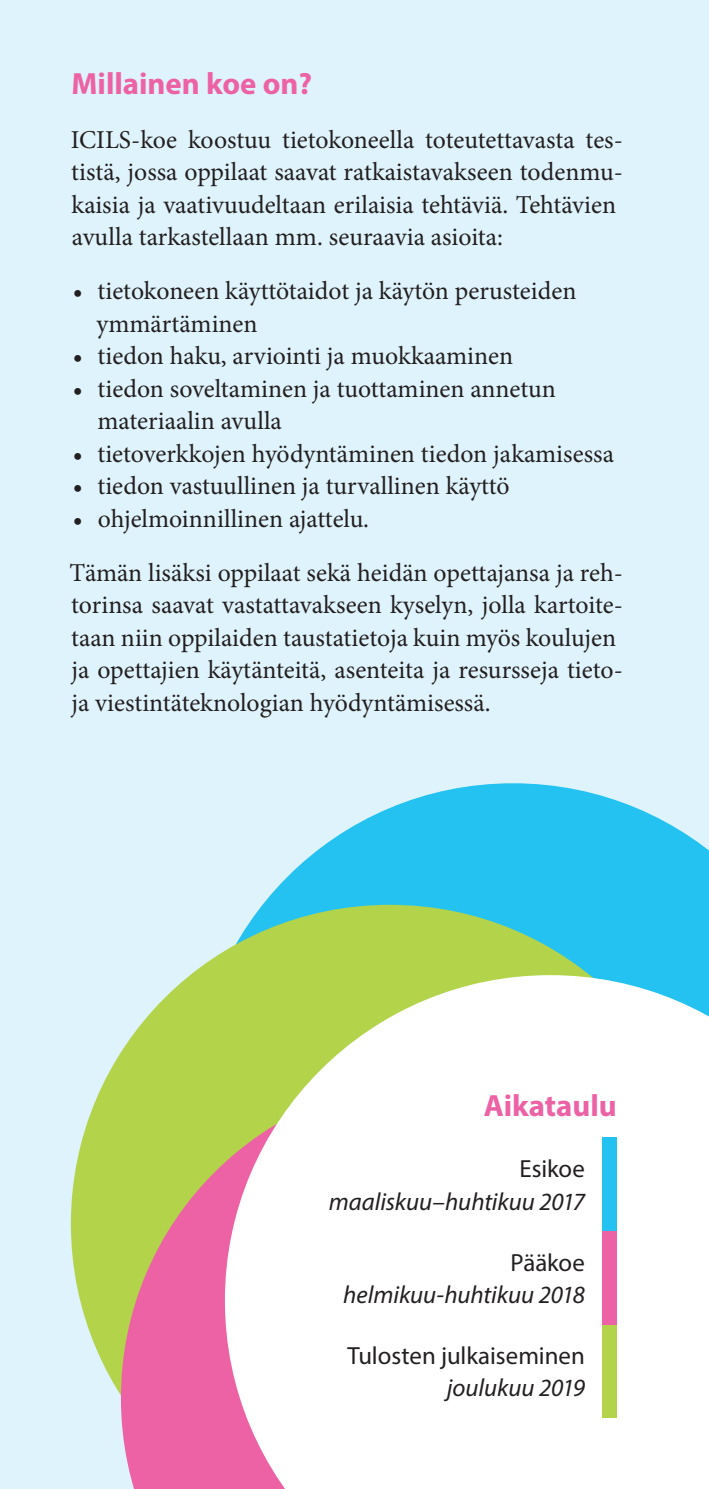
<style>
.page{position:relative;width:709px;height:1489px;background:#fff}
.page>*{position:absolute;margin:0;border:0;box-sizing:border-box;transform-origin:0 0}
.t1{font:700 30.75px "Myriad Pro";color:#ed61a5}
.t2{font:25.75px/32.5px "Minion Pro";color:#231f20}
.t3{font:italic 24.75px "Myriad Pro";letter-spacing:-.005em;color:#231f20}
.t4{font:24.75px "Myriad Pro";color:#231f20}
</style>
<div class="page">
<div style="left:0;top:0;width:709px;height:1488px;background:#def3fb"></div>
<svg style="left:263px;top:783px;width:446px;height:121px;fill:#24c2f1"></svg>
<svg style="left:71px;top:904px;width:638px;height:495px;fill:#b3d34b"></svg>
<svg style="left:121px;top:1078px;width:104px;height:410px;background:#d68e83"></svg>
<svg style="left:225px;top:975px;width:484px;height:513px;background:#f5f6ed"></svg>
<div style="left:602px;top:1324px;width:15px;height:93px;background:#b3d34b"></div>
<div style="left:602px;top:1231px;width:15px;height:93px;background:#ed61a5"></div>
<div style="left:602px;top:1137px;width:15px;height:94px;background:#24c2f1"></div>
<p class="t1" style="left:71px;top:64px;width:242px">Millainen koe on?</p>
<p class="t2" style="left:71px;top:123px;width:553px">ICILS-koe koostuu tietokoneella toteutettavasta tes&shy;tistä, jossa oppilaat saavat ratkaistavakseen todenmu&shy;kaisia ja vaativuudeltaan erilaisia tehtäviä. Tehtävien avulla tarkastellaan mm. seuraavia asioita:</p>
<p class="t2" style="left:97px;top:275px;width:481px;text-indent:-24px">• tietokoneen käyttötaidot ja käytön perusteiden ymmärtäminen</p>
<p class="t2" style="left:73px;top:340px;width:442px">• tiedon haku, arviointi ja muokkaaminen</p>
<p class="t2" style="left:97px;top:372px;width:460px;text-indent:-25px">• tiedon soveltaminen ja tuottaminen annetun materiaalin avulla</p>
<p class="t2" style="left:73px;top:437px;width:542px">• tietoverkkojen hyödyntäminen tiedon jakamisessa</p>
<p class="t2" style="left:73px;top:470px;width:438px">• tiedon vastuullinen ja turvallinen käyttö</p>
<p class="t2" style="left:70px;top:491px;width:555px;line-height:53.8px">• ohjelmoinnillinen ajattelu.<br>Tämän lisäksi oppilaat sekä heidän opettajansa ja reh-</p>
<p class="t2" style="left:71px;top:588px;width:553px">torinsa saavat vastattavakseen kyselyn, jolla kartoite&shy;taan niin oppilaiden taustatietoja kuin myös koulujen ja opettajien käytänteitä, asenteita ja resursseja tieto&shy;ja viestintäteknologian hyödyntämisessä.</p>
<p class="t1" style="left:483px;top:1085px;width:135px">Aikataulu</p>
<p class="t4" style="left:519px;top:1153px;width:67px">Esikoe</p>
<p class="t3" style="left:329px;top:1185px;width:258px">maaliskuu–huhtikuu 2017</p>
<p class="t4" style="left:510px;top:1246px;width:76px">Pääkoe</p>
<p class="t3" style="left:343px;top:1279px;width:243px">helmikuu-huhtikuu 2018</p>
<p class="t4" style="left:347px;top:1340px;width:239px">Tulosten julkaiseminen</p>
<p class="t3" style="left:447px;top:1372px;width:140px">joulukuu 2019</p>
</div>
